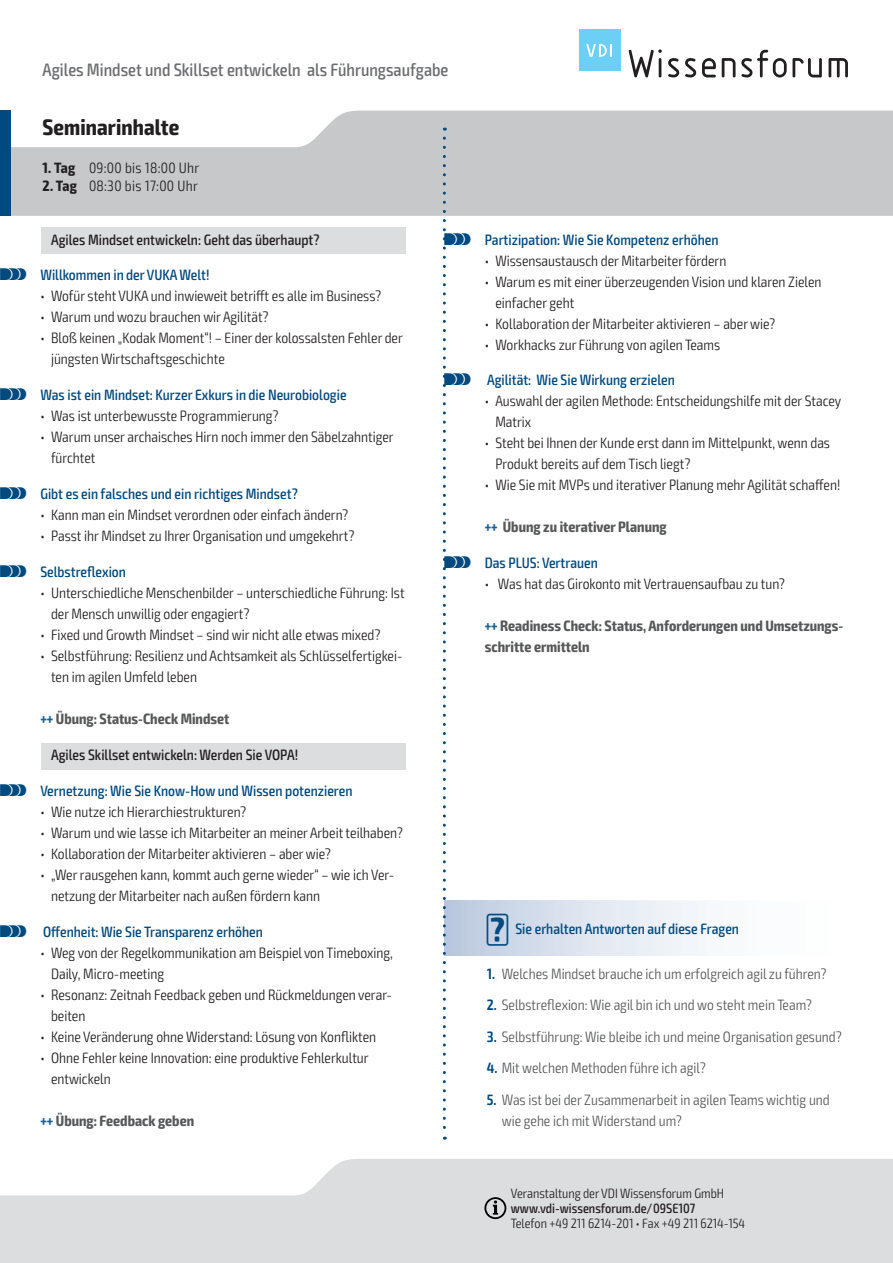
<style>
.page{position:relative;width:893px;height:1263px;background:#fff}
.page>*{position:absolute;margin:0;border:0;box-sizing:border-box;transform-origin:0 0}
.t1{font:700 condensed 22.5px "Exo 2";letter-spacing:.005em;color:#231f20}
.t2{font:500 condensed 18px "Exo 2";color:#6c6d70}
.t3{font:300 condensed 15px/21px "Exo 2";color:#231f20}
.t4{font:500 condensed 15px "Exo 2";color:#004a7f}
.t5{font:300 condensed 15px/21px "Exo 2";color:#57585a}
.t6{font:700 condensed 15px/21px "Exo 2";color:#57585a}
.t7{font:500 condensed 15px "Exo 2";color:#231f20}
.t8{font:300 condensed 15px "Exo 2";letter-spacing:.02em;color:#231f20}
.t9{font:300 condensed 13.5px "Exo 2";color:#231f20}
.t10{font:500 condensed 13.5px "Exo 2";color:#231f20}
.s1{font-weight:700}
.s2{font-family:"VDI Iconset S4 A Regular";font-weight:400;font-stretch:normal}
.s3{color:#1c6194}
.s4{font-weight:600;color:#004a7f}
</style>
<div class="page">
<svg style="left:0;top:1159px;width:893px;height:104px;background:#e0e1e3"></svg>
<svg style="left:11px;top:111px;width:882px;height:105px;background:#cdced0"></svg>
<div style="left:0;top:111px;width:11px;height:105px;background:#004a7f"></div>
<svg style="left:484px;top:1197px;width:22px;height:22px"></svg>
<svg style="left:629px;top:49px;width:33px;height:28px"></svg>
<svg style="left:668px;top:58px;width:11px;height:19px"></svg>
<svg style="left:685px;top:58px;width:11px;height:19px"></svg>
<svg style="left:702px;top:58px;width:14px;height:19px"></svg>
<svg style="left:722px;top:58px;width:13px;height:19px"></svg>
<svg style="left:741px;top:50px;width:81px;height:27px"></svg>
<svg style="left:828px;top:58px;width:20px;height:19px"></svg>
<div style="left:579px;top:30px;width:41px;height:41px;background:#6bcff6"></div>
<svg style="left:586px;top:44px;width:26px;height:13px"></svg>
<div style="left:41px;top:228px;width:365px;height:26px;background:#dcdddf"></div>
<div style="left:41px;top:743px;width:365px;height:26px;background:#dcdddf"></div>
<div style="left:446px;top:901px;width:445px;height:54px;background:linear-gradient(to right,#c6d1e4,#fff)"></div>
<svg style="left:443px;top:138px;width:3px;height:1002px"></svg>
<p class="t2" style="left:43px;top:59px;width:407px">Agiles Mindset und Skillset entwickeln als Führungsaufgabe</p>
<h1 class="t1" style="left:43px;top:113px;width:138px">Seminarinhalte</h1>
<p class="t8" style="left:43px;top:159px;width:158px"><span class="s1">1. Tag</span> 09:00 bis 18:00 Uhr</p>
<p class="t8" style="left:43px;top:177px;width:157px"><span class="s1">2. Tag</span> 08:30 bis 17:00 Uhr</p>
<p class="t7" style="left:51px;top:230px;width:270px">Agiles Mindset entwickeln: Geht das überhaupt?</p>
<p class="t4" style="left:0;top:266px;width:211px"><span class="s2">S</span> Willkommen in der VUKA Welt!</p>
<p class="t3" style="left:40px;top:286px;width:342px">• Wofür steht VUKA und inwieweit betrifft es alle im Business?</p>
<p class="t3" style="left:40px;top:307px;width:230px">• Warum und wozu brauchen wir Agilität?</p>
<p class="t3" style="left:51px;top:328px;width:353px;text-indent:-11px">• Bloß keinen „Kodak Moment“! – Einer der kolossalsten Fehler der jüngsten Wirtschaftsgeschichte</p>
<p class="t4" style="left:0;top:386px;width:348px"><span class="s2">S</span> Was ist ein Mindset: Kurzer Exkurs in die Neurobiologie</p>
<p class="t3" style="left:40px;top:406px;width:240px">• Was ist unterbewusste Programmierung?</p>
<p class="t3" style="left:51px;top:427px;width:344px;text-indent:-11px">• Warum unser archaisches Hirn noch immer den Säbelzahntiger fürchtet</p>
<p class="t4" style="left:0;top:485px;width:299px"><span class="s2">S</span> Gibt es ein falsches und ein richtiges Mindset?</p>
<p class="t3" style="left:40px;top:505px;width:309px">• Kann man ein Mindset verordnen oder einfach ändern?</p>
<p class="t3" style="left:40px;top:526px;width:316px">• Passt ihr Mindset zu Ihrer Organisation und umgekehrt?</p>
<p class="t4" style="left:0;top:563px;width:128px"><span class="s2">S</span> Selbstreflexion</p>
<p class="t3" style="left:51px;top:583px;width:355px;text-indent:-11px">• Unterschiedliche Menschenbilder – unterschiedliche Führung: Ist der Mensch unwillig oder engagiert?</p>
<p class="t3" style="left:40px;top:625px;width:342px">• Fixed und Growth Mindset – sind wir nicht alle etwas mixed?</p>
<p class="t3" style="left:51px;top:646px;width:353px;text-indent:-11px">• Selbstführung: Resilienz und Achtsamkeit als Schlüsselfertigkei&shy;ten im agilen Umfeld leben</p>
<p class="t6" style="left:40px;top:709px;width:190px"><span class="s3">+++</span> Übung: Status-Check Mindset</p>
<p class="t7" style="left:51px;top:746px;width:249px">Agiles Skillset entwickeln: Werden Sie VOPA!</p>
<p class="t4" style="left:0;top:782px;width:354px"><span class="s2">S</span> Vernetzung: Wie Sie Know-How und Wissen potenzieren</p>
<p class="t3" style="left:40px;top:801px;width:207px">• Wie nutze ich Hierarchiestrukturen?</p>
<p class="t3" style="left:40px;top:822px;width:364px">• Warum und wie lasse ich Mitarbeiter an meiner Arbeit teilhaben?</p>
<p class="t3" style="left:40px;top:843px;width:292px">• Kollaboration der Mitarbeiter aktivieren – aber wie?</p>
<p class="t3" style="left:51px;top:864px;width:345px;text-indent:-11px">• „Wer rausgehen kann, kommt auch gerne wieder“ – wie ich Ver&shy;netzung der Mitarbeiter nach außen fördern kann</p>
<p class="t4" style="left:0;top:923px;width:264px"><span class="s2">S</span> Offenheit: Wie Sie Transparenz erhöhen</p>
<p class="t3" style="left:51px;top:942px;width:343px;text-indent:-11px">• Weg von der Regelkommunikation am Beispiel von Timeboxing,<br>Daily, Micro-meeting</p>
<p class="t3" style="left:51px;top:984px;width:342px;text-indent:-11px">• Resonanz: Zeitnah Feedback geben und Rückmeldungen verar&shy;beiten</p>
<p class="t3" style="left:40px;top:1026px;width:337px">• Keine Veränderung ohne Widerstand: Lösung von Konflikten</p>
<p class="t3" style="left:51px;top:1047px;width:319px;text-indent:-11px">• Ohne Fehler keine Innovation: eine produktive Fehlerkultur entwickeln</p>
<p class="t6" style="left:40px;top:1110px;width:155px"><span class="s3">+++</span> Übung: Feedback geben</p>
<p class="t4" style="left:444px;top:230px;width:276px"><span class="s2">S</span> Partizipation: Wie Sie Kompetenz erhöhen</p>
<p class="t3" style="left:485px;top:250px;width:243px">• Wissensaustausch der Mitarbeiter fördern</p>
<p class="t3" style="left:495px;top:271px;width:328px;text-indent:-11px">• Warum es mit einer überzeugenden Vision und klaren Zielen einfacher geht</p>
<p class="t3" style="left:485px;top:313px;width:292px">• Kollaboration der Mitarbeiter aktivieren – aber wie?</p>
<p class="t3" style="left:485px;top:334px;width:237px">• Workhacks zur Führung von agilen Teams</p>
<p class="t4" style="left:444px;top:371px;width:232px"><span class="s2">S</span> Agilität: Wie Sie Wirkung erzielen</p>
<p class="t3" style="left:495px;top:391px;width:347px;text-indent:-11px">• Auswahl der agilen Methode: Entscheidungshilfe mit der Stacey<br>Matrix</p>
<p class="t3" style="left:495px;top:433px;width:336px;text-indent:-11px">• Steht bei Ihnen der Kunde erst dann im Mittelpunkt, wenn das<br>Produkt bereits auf dem Tisch liegt?</p>
<p class="t3" style="left:485px;top:475px;width:357px">• Wie Sie mit MVPs und iterativer Planung mehr Agilität schaffen!</p>
<p class="t6" style="left:485px;top:517px;width:183px"><span class="s3">+++</span> Übung zu iterativer Planung</p>
<p class="t4" style="left:444px;top:554px;width:155px"><span class="s2">S</span> Das PLUS: Vertrauen</p>
<p class="t3" style="left:485px;top:574px;width:302px">• Was hat das Girokonto mit Vertrauensaufbau zu tun?</p>
<p class="t6" style="left:485px;top:616px;width:360px"><span class="s3">+++</span> Readiness Check: Status, Anforderungen und Umsetzungs&shy;schritte ermitteln</p>
<p class="t4" style="left:487px;top:920px;width:254px"><span class="s2">?</span> Sie erhalten Antworten auf diese Fragen</p>
<p class="t5" style="left:487px;top:963px;width:341px"><span class="s4">1.</span> Welches Mindset brauche ich um erfolgreich agil zu führen?</p>
<p class="t5" style="left:487px;top:995px;width:327px"><span class="s4">2.</span> Selbstreflexion: Wie agil bin ich und wo steht mein Team?</p>
<p class="t5" style="left:487px;top:1026px;width:356px"><span class="s4">3.</span> Selbstführung: Wie bleibe ich und meine Organisation gesund?</p>
<p class="t5" style="left:487px;top:1058px;width:220px"><span class="s4">4.</span> Mit welchen Methoden führe ich agil?</p>
<p class="t5" style="left:502px;top:1089px;width:329px;text-indent:-15px"><span class="s4">5.</span> Was ist bei der Zusammenarbeit in agilen Teams wichtig und wie gehe ich mit Widerstand um?</p>
<p class="t9" style="left:511px;top:1185px;width:215px">Veranstaltung der VDI Wissensforum GmbH</p>
<p class="t10" style="left:511px;top:1200px;width:186px">www.vdi-wissensforum.de/09SE107</p>
<p class="t9" style="left:511px;top:1215px;width:236px">Telefon +49 211 6214-201 • Fax +49 211 6214-154</p>
</div>
